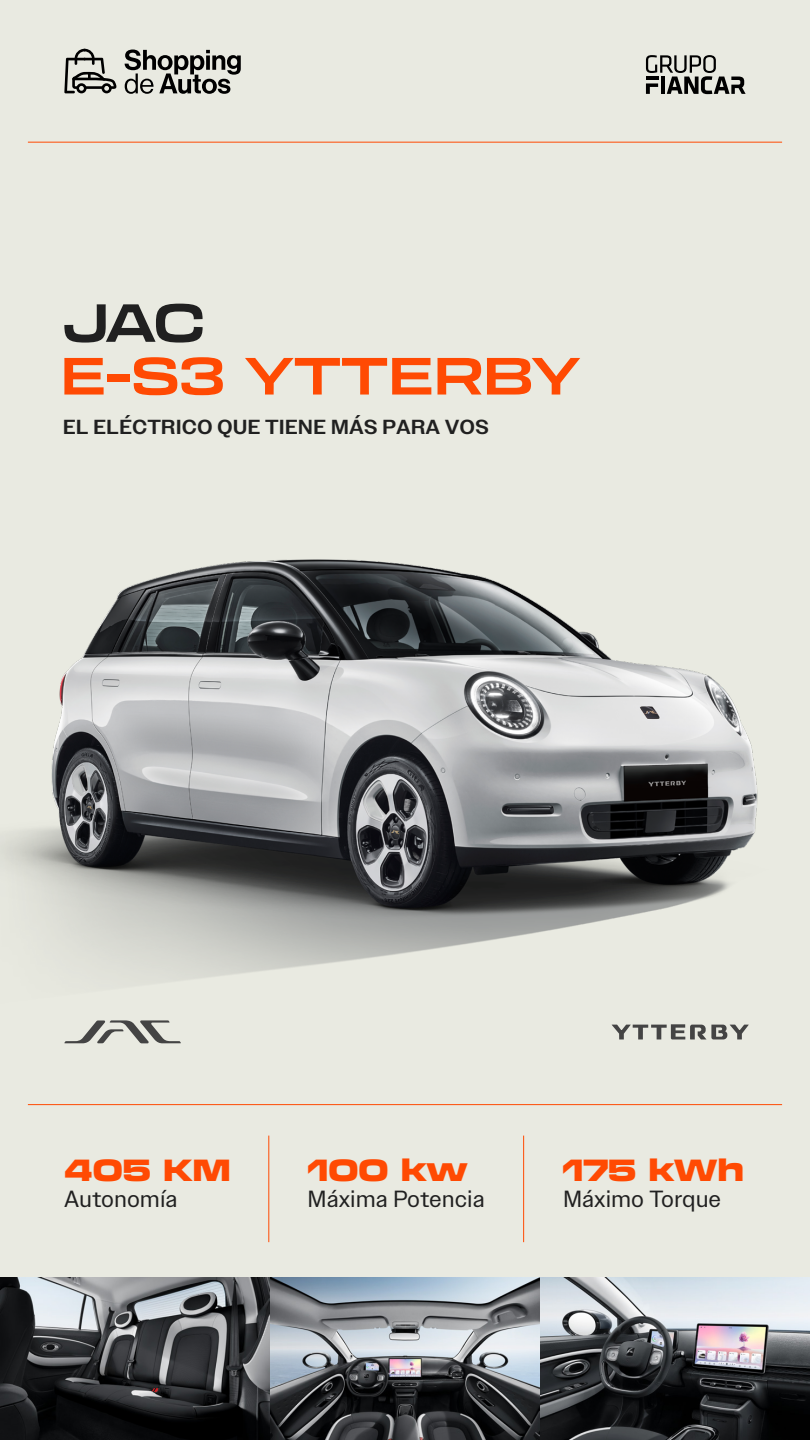
<style>
.page{position:relative;width:810px;height:1440px;background:#e9eae1}
.page>*{position:absolute;margin:0;border:0;box-sizing:border-box;transform-origin:0 0}
.t1{font:900 expanded 30.15px "Transducer";color:#ff4a03}
.t2{font:23.33px "Owners Text";color:#202020}
.t3{font:500 20.33px "Owners Text";color:#202020}
</style>
<div class="page">
<hr style="left:28px;top:142px;width:754px;height:1px;background:#ff4a03">
<hr style="left:28px;top:1104px;width:754px;height:1px;background:#ff4a03">
<hr style="left:268px;top:1136px;width:1px;height:106px;background:#ff4a03">
<hr style="left:523px;top:1136px;width:1px;height:106px;background:#ff4a03">
<svg style="left:64px;top:49px;width:53px;height:44px"></svg>
<svg style="left:125px;top:50px;width:116px;height:44px"></svg>
<svg style="left:646px;top:55px;width:100px;height:39px"></svg>
<img style="left:540px;top:1278px;width:270px;height:162px">
<img style="left:0;top:1278px;width:540px;height:162px">
<img style="left:0;top:383px;width:758px;height:642px">
<svg style="left:64px;top:358px;width:40px;height:37px"></svg>
<div style="left:108px;top:374px;width:22px;height:7px;background:#ff4a03"></div>
<svg style="left:134px;top:357px;width:89px;height:38px"></svg>
<svg style="left:245px;top:358px;width:186px;height:37px"></svg>
<svg style="left:437px;top:358px;width:143px;height:37px"></svg>
<svg style="left:64px;top:304px;width:139px;height:39px"></svg>
<svg style="left:64px;top:1020px;width:117px;height:23px"></svg>
<svg style="left:612px;top:1024px;width:137px;height:15px"></svg>
<p class="t3" style="left:63px;top:414px;width:428px">EL ELÉCTRICO QUE TIENE MÁS PARA VOS</p>
<p class="t1" style="left:64px;top:1146px;width:168px">405 KM</p>
<p class="t2" style="left:64px;top:1185px;width:115px">Autonomía</p>
<p class="t1" style="left:308px;top:1146px;width:162px">100 kw</p>
<p class="t2" style="left:308px;top:1185px;width:179px">Máxima Potencia</p>
<p class="t1" style="left:562px;top:1146px;width:183px">175 kWh</p>
<p class="t2" style="left:563px;top:1185px;width:160px">Máximo Torque</p>
</div>
